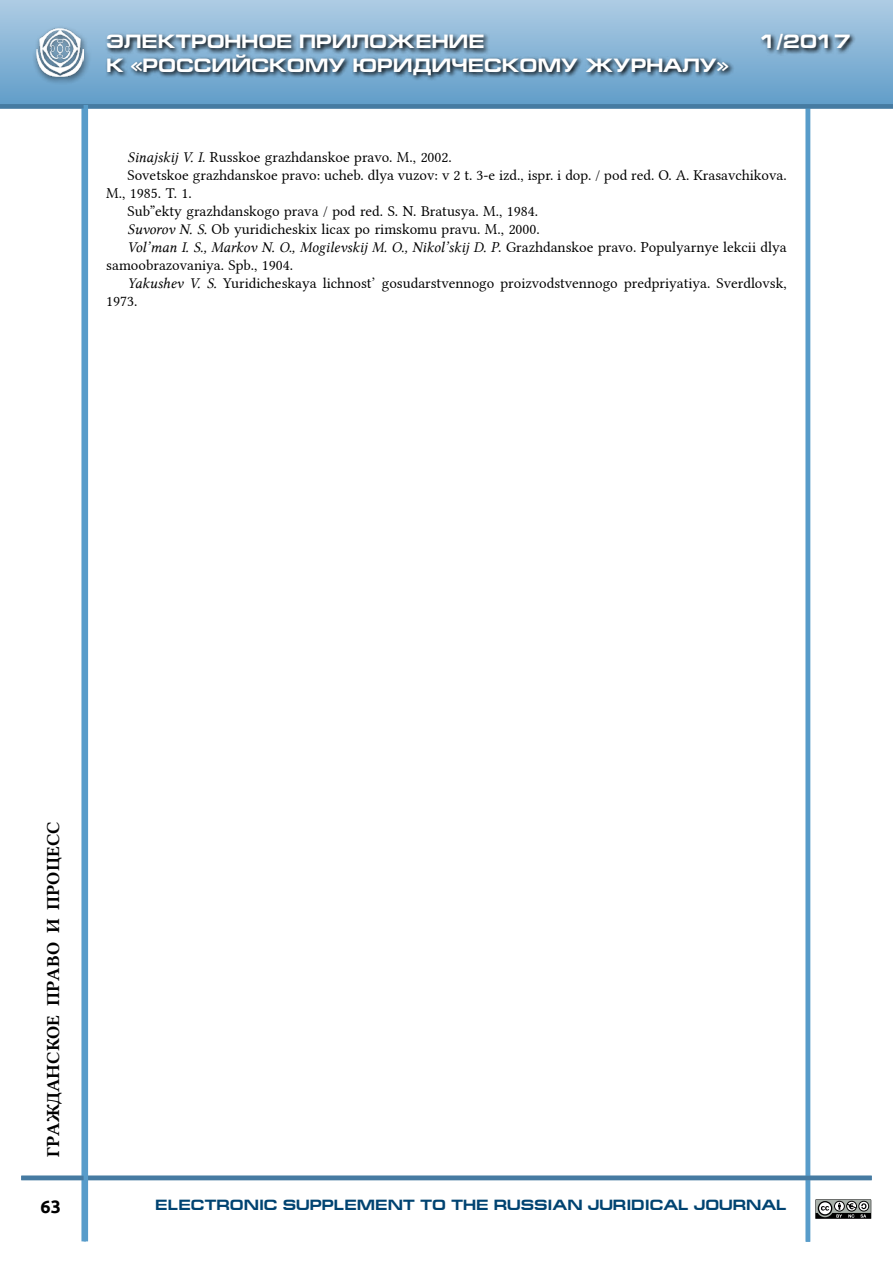
<style>
.page{position:relative;width:893px;height:1263px;background:#fff}
.page>*{position:absolute;margin:0;border:0;box-sizing:border-box;transform-origin:0 0}
.t1{font:700 19.5px "Europe Ext";color:#fff}
.t2{font:18px "Lin Libertine B";color:#000}
.t3{font:700 18px "Ubuntu";color:#000}
.t4{font:15px "Lin Libertine";color:#000}
.t5{font:15px "Lin Libertine I";color:#000}
.t6{font:700 15px "Europe Ext";color:#004371}
.s1{font-family:"Lin Libertine I"}
.s2{font-family:"Lin Libertine"}
</style>
<div class="page">
<div style="left:81px;top:105px;width:5px;height:1136px;background:#589cca"></div>
<svg style="left:815px;top:1199px;width:57px;height:20px"></svg>
<hr style="left:806px;top:91px;width:4px;height:1151px;background:#589cca">
<hr style="left:21px;top:1176px;width:851px;height:4px;background:#467ba2">
<div style="left:0;top:0;width:893px;height:106px;background:linear-gradient(to bottom,#aecce4,#619dc9)"></div>
<div style="left:0;top:104px;width:893px;height:5px;background:#467ba2"></div>
<hr style="left:84px;top:105px;width:4px;height:1136px;background:#589cca">
<div style="left:32px;top:25px;width:59px;height:60px;background:#000;opacity:.63"></div>
<img style="left:36px;top:28px;width:47px;height:48px">
<svg style="left:105px;top:31px;width:751px;height:50px;background:#6b90ac"></svg>
<h1 class="t1" style="left:106px;top:31px;width:380px">ЭЛЕКТРОННОЕ ПРИЛОЖЕНИЕ</h1>
<h1 class="t1" style="left:760px;top:31px;width:92px">1/2017</h1>
<h1 class="t1" style="left:106px;top:54px;width:624px">К «РОССИЙСКОМУ ЮРИДИЧЕСКОМУ ЖУРНАЛУ»</h1>
<p class="t4" style="left:128px;top:145px;width:326px"><span class="s1">Sinajskij V. I</span>. Russkoe grazhdanskoe pravo. M., 2002.</p>
<p class="t4" style="left:128px;top:163px;width:661px">Sovetskoe grazhdanskoe pravo: ucheb. dlya vuzov: v 2 t. 3-e izd., ispr. i dop. / pod red. O. A. Krasavchikova.</p>
<p class="t4" style="left:106px;top:181px;width:87px">M., 1985. T. 1.</p>
<p class="t4" style="left:128px;top:199px;width:412px">Sub”ekty grazhdanskogo prava / pod red. S. N. Bratusya. M., 1984.</p>
<p class="t4" style="left:128px;top:217px;width:414px"><span class="s1">Suvorov N. S.</span> Ob yuridicheskix licax po rimskomu pravu. M., 2000.</p>
<p class="t5" style="left:128px;top:239px;width:661px">Vol’man I. S., Markov N. O., Mogilevskij M. O., Nikol’skij D. P<span class="s2">. Grazhdanskoe pravo. Populyarnye lekcii dlya</span></p>
<p class="t4" style="left:106px;top:253px;width:188px">samoobrazovaniya. Spb., 1904.</p>
<p class="t4" style="left:128px;top:271px;width:661px"><span class="s1">Yakushev V. S.</span> Yuridicheskaya lichnost’ gosudarstvennogo proizvodstvennogo predpriyatiya. Sverdlovsk,</p>
<p class="t4" style="left:106px;top:289px;width:33px">1973.</p>
<p class="t2" style="left:41px;top:1157px;width:337px;rotate:-90deg">ГРАЖДАНСКОЕ ПРАВО И ПРОЦЕСС</p>
<p class="t3" style="left:41px;top:1196px;width:22px">63</p>
<p class="t6" style="left:155px;top:1196px;width:633px">ELECTRONIC SUPPLEMENT TO THE RUSSIAN JURIDICAL JOURNAL</p>
</div>
